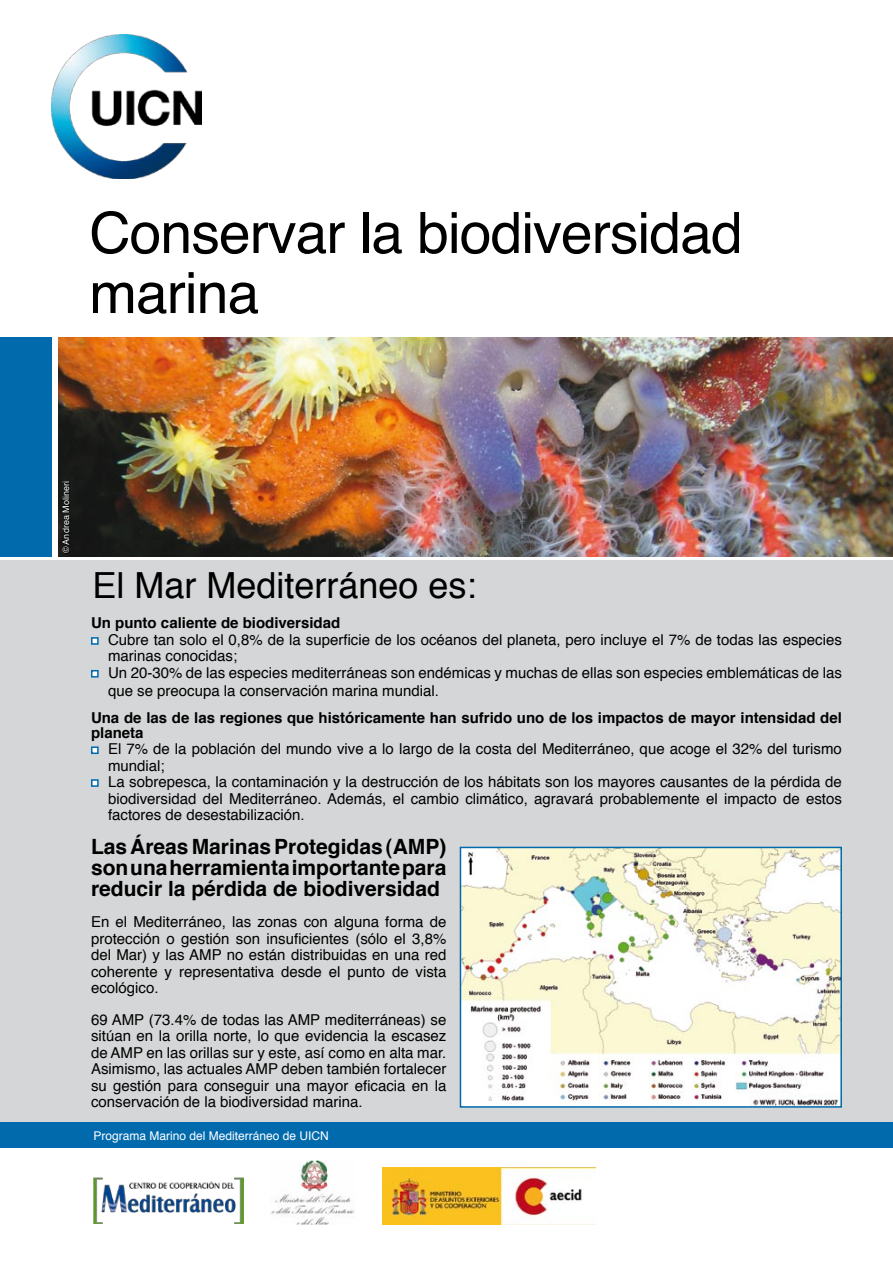
<style>
.page{position:relative;width:893px;height:1263px;background:#fff}
.page>*{position:absolute;margin:0;border:0;box-sizing:border-box;transform-origin:0 0}
.t1{font:57px/60px "Helvetica";letter-spacing:-.015em;color:#000}
.t2{font:36px "Helvetica";color:#000}
.t3{font:700 21px/21px "Helvetica";color:#000;text-align:justify}
.t4{font:15px/16.5px "Helvetica";color:#000}
.t5{font:700 15px/15px "Helvetica";color:#000}
.t6{font:12px "Helvetica";color:#fff}
.t7{font:9px "Helvetica";color:#fff}
</style>
<div class="page">
<div style="left:0;top:561px;width:893px;height:571px;background:#d5d6d7"></div>
<div style="left:0;top:1123px;width:893px;height:25px;background:#006aad"></div>
<img style="left:58px;top:337px;width:835px;height:220px">
<div style="left:0;top:337px;width:51px;height:220px;background:#006aad"></div>
<svg style="left:91px;top:637px;width:8px;height:8px"></svg>
<svg style="left:91px;top:670px;width:8px;height:7px"></svg>
<svg style="left:91px;top:779px;width:8px;height:8px"></svg>
<svg style="left:91px;top:746px;width:8px;height:8px"></svg>
<svg style="left:58px;top:481px;width:14px;height:73px"></svg>
<img style="left:94px;top:1178px;width:149px;height:45px">
<img style="left:51px;top:34px;width:151px;height:145px">
<img style="left:382px;top:1167px;width:213px;height:57px">
<img style="left:271px;top:1160px;width:84px;height:65px">
<img style="left:463px;top:850px;width:376px;height:255px">
<div style="left:460px;top:847px;width:382px;height:261px;border:2px solid #006aad"></div>
<h1 class="t1" style="left:89px;top:201px;width:655px">Conservar la biodiversidad marina</h1>
<p class="t7" style="left:58px;top:553px;width:73px;rotate:-90deg">© Andrea Molineri</p>
<h2 class="t2" style="left:92px;top:554px;width:386px">El Mar Mediterráneo es:</h2>
<p class="t5" style="left:91px;top:615px;width:251px">Un punto caliente de biodiversidad</p>
<p class="t4" style="left:108px;top:631px;width:735px">Cubre tan solo el 0,8% de la superficie de los océanos del planeta, pero incluye el 7% de todas las especies marinas conocidas;<br>Un 20-30% de las especies mediterráneas son endémicas y muchas de ellas son especies emblemáticas de las</p>
<p class="t4" style="left:108px;top:682px;width:332px">que se preocupa la conservación marina mundial.</p>
<p class="t5" style="left:91px;top:709px;width:752px">Una de las de las regiones que históricamente han sufrido uno de los impactos de mayor intensidad del planeta</p>
<p class="t4" style="left:108px;top:740px;width:735px">El 7% de la población del mundo vive a lo largo de la costa del Mediterráneo, que acoge el 32% del turismo mundial;<br>La sobrepesca, la contaminación y la destrucción de los hábitats son los mayores causantes de la pérdida de biodiversidad del Mediterráneo. Además, el cambio climático, agravará probablemente el impacto de estos factores de desestabilización.</p>
<h3 class="t3" style="left:91px;top:834px;width:357px">Las Áreas Marinas Protegidas (AMP) son una herramienta importante para reducir la pérdida de biodiversidad</h3>
<p class="t4" style="left:91px;top:913px;width:357px;text-align:justify">En el Mediterráneo, las zonas con alguna forma de protección o gestión son insuficientes (sólo el 3,8% del Mar) y las AMP no están distribuidas en una red coherente y representativa desde el punto de vista ecológico.</p>
<p class="t4" style="left:91px;top:1010px;width:357px;text-align:justify">69 AMP (73.4% de todas las AMP mediterráneas) se sitúan en la orilla norte, lo que evidencia la escasez de AMP en las orillas sur y este, así como en alta mar.<br>Asimismo, las actuales AMP deben también fortalecer su gestión para conseguir una mayor eficacia en la conservación de la biodiversidad marina.</p>
<p class="t6" style="left:94px;top:1125px;width:237px">Programa Marino del Mediterráneo de UICN</p>
</div>
